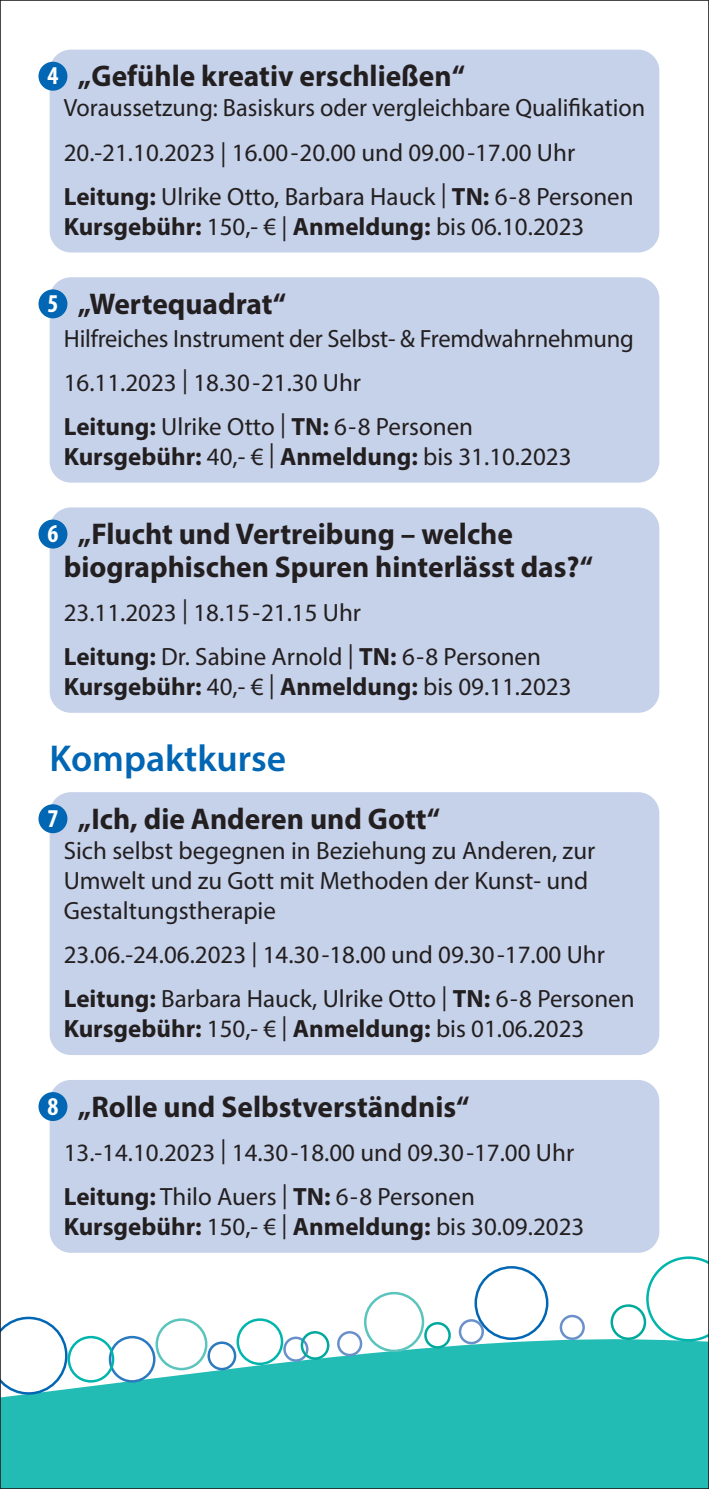
<style>
.page{position:relative;width:709px;height:1489px;background:#fff}
.page>*{position:absolute;margin:0;border:0;box-sizing:border-box;transform-origin:0 0}
.t1{font:600 37.5px "Myriad Pro";color:#0166b3}
.t2{font:700 30px/32.5px "Myriad Pro";color:#231f20}
.t3{font:700 condensed 25.75px "Myriad Pro";color:#fff}
.t4{font:25px/44.2px "Myriad Pro";color:#231f20}
.t5{font:700 25px "Myriad Pro";color:#231f20}
.s1{font-weight:700}
.s2{font-weight:400}
</style>
<div class="page">
<div style="left:50px;top:792px;width:609px;height:262px;background:#c6d2ea;border-radius:21px"></div>
<div style="left:38px;top:804px;width:29px;height:29px;background:#0166b3;border-radius:50%"></div>
<div style="left:50px;top:1079px;width:609px;height:173px;background:#c6d2ea;border-radius:21px"></div>
<div style="left:38px;top:1091px;width:29px;height:29px;background:#0166b3;border-radius:50%"></div>
<div style="left:50px;top:50px;width:609px;height:202px;background:#c6d2ea;border-radius:21px"></div>
<div style="left:38px;top:62px;width:29px;height:29px;background:#0166b3;border-radius:50%"></div>
<div style="left:50px;top:277px;width:609px;height:205px;background:#c6d2ea;border-radius:21px"></div>
<div style="left:38px;top:289px;width:29px;height:29px;background:#0166b3;border-radius:50%"></div>
<div style="left:50px;top:507px;width:609px;height:205px;background:#c6d2ea;border-radius:21px"></div>
<div style="left:38px;top:519px;width:29px;height:29px;background:#0166b3;border-radius:50%"></div>
<svg style="left:2px;top:1335px;width:705px;height:151px;background:#39c2bc"></svg>
<div style="left:474px;top:1265px;width:74px;height:74px;border:2px solid #0166b3;border-radius:50%"></div>
<svg style="left:2px;top:1316px;width:66px;height:78px"></svg>
<div style="left:109px;top:1335px;width:46px;height:47px;border:2px solid #2b79be;border-radius:50%"></div>
<div style="left:364px;top:1291px;width:60px;height:60px;border:2px solid #5ac4bd;border-radius:50%"></div>
<div style="left:283px;top:1336px;width:25px;height:25px;border:2px solid #6990ca;border-radius:50%"></div>
<div style="left:337px;top:1330px;width:25px;height:26px;border:2px solid #6990ca;border-radius:50%"></div>
<div style="left:301px;top:1330px;width:28px;height:29px;border:2px solid #00a99d;border-radius:50%"></div>
<div style="left:459px;top:1318px;width:25px;height:26px;border:2px solid #6990ca;border-radius:50%"></div>
<div style="left:68px;top:1335px;width:46px;height:47px;border:2px solid #00b5ac;border-radius:50%"></div>
<div style="left:424px;top:1321px;width:27px;height:27px;border:2px solid #00a99d;border-radius:50%"></div>
<div style="left:236px;top:1318px;width:47px;height:46px;border:2px solid #00b5ac;border-radius:50%"></div>
<div style="left:155px;top:1318px;width:52px;height:52px;border:2px solid #5ac4bd;border-radius:50%"></div>
<div style="left:207px;top:1341px;width:29px;height:29px;border:2px solid #2b79be;border-radius:50%"></div>
<div style="left:610px;top:1304px;width:36px;height:35px;border:2px solid #00a99d;border-radius:50%"></div>
<div style="left:559px;top:1314px;width:26px;height:25px;border:2px solid #6990ca;border-radius:50%"></div>
<svg style="left:646px;top:1256px;width:61px;height:85px"></svg>
<p class="t2" style="left:78px;top:59px;width:388px">„Gefühle kreativ erschließen“</p>
<p class="t4" style="left:64px;top:85px;width:583px">Voraussetzung: Basiskurs oder vergleichbare Qualifikation<br>20.-21.10.2023 | 16.00-20.00 und 09.00-17.00 Uhr<br><span class="s1">Leitung:</span> Ulrike Otto, Barbara Hauck | <span class="s1">TN:</span> 6-8 Personen</p>
<p class="t5" style="left:64px;top:210px;width:522px">Kursgebühr: <span class="s2">150,- € |</span> Anmeldung: <span class="s2">bis 06.10.2023</span></p>
<p class="t3" style="left:47px;top:60px;width:12px">4</p>
<p class="t3" style="left:47px;top:287px;width:12px">5</p>
<p class="t2" style="left:78px;top:286px;width:210px">„Wertequadrat“</p>
<p class="t4" style="left:64px;top:315px;width:571px">Hilfreiches Instrument der Selbst- &amp; Fremdwahrnehmung<br>16.11.2023 | 18.30-21.30 Uhr<br><span class="s1">Leitung:</span> Ulrike Otto | <span class="s1">TN:</span> 6-8 Personen</p>
<p class="t5" style="left:64px;top:440px;width:509px">Kursgebühr: <span class="s2">40,- € |</span> Anmeldung: <span class="s2">bis 31.10.2023</span></p>
<p class="t2" style="left:64px;top:517px;width:530px;text-indent:14px">„Flucht und Vertreibung – welche biographischen Spuren hinterlässt das?“</p>
<p class="t4" style="left:64px;top:590px;width:478px">23.11.2023 | 18.15-21.15 Uhr<br><span class="s1">Leitung:</span> Dr. Sabine Arnold | <span class="s1">TN:</span> 6-8 Personen</p>
<p class="t5" style="left:64px;top:670px;width:509px">Kursgebühr: <span class="s2">40,- € |</span> Anmeldung: <span class="s2">bis 09.11.2023</span></p>
<p class="t3" style="left:47px;top:517px;width:12px">6</p>
<h1 class="t1" style="left:50px;top:734px;width:238px">Kompaktkurse</h1>
<p class="t2" style="left:78px;top:801px;width:364px">„Ich, die Anderen und Gott“</p>
<p class="t4" style="left:64px;top:835px;width:533px;line-height:30px">Sich selbst begegnen in Beziehung zu Anderen, zur<br>Umwelt und zu Gott mit Methoden der Kunst- und<br>Gestaltungstherapie</p>
<p class="t4" style="left:64px;top:932px;width:572px">23.06.-24.06.2023 | 14.30-18.00 und 09.30-17.00 Uhr<br><span class="s1">Leitung:</span> Barbara Hauck, Ulrike Otto | <span class="s1">TN:</span> 6-8 Personen</p>
<p class="t5" style="left:64px;top:1012px;width:522px">Kursgebühr: <span class="s2">150,- € |</span> Anmeldung: <span class="s2">bis 01.06.2023</span></p>
<p class="t3" style="left:47px;top:802px;width:12px">7</p>
<p class="t2" style="left:78px;top:1089px;width:393px">„Rolle und Selbstverständnis“</p>
<p class="t4" style="left:64px;top:1129px;width:512px">13.-14.10.2023 | 14.30-18.00 und 09.30-17.00 Uhr<br><span class="s1">Leitung:</span> Thilo Auers | <span class="s1">TN:</span> 6-8 Personen</p>
<p class="t5" style="left:64px;top:1210px;width:522px">Kursgebühr: <span class="s2">150,- € |</span> Anmeldung: <span class="s2">bis 30.09.2023</span></p>
<p class="t3" style="left:47px;top:1089px;width:12px">8</p>
</div>
